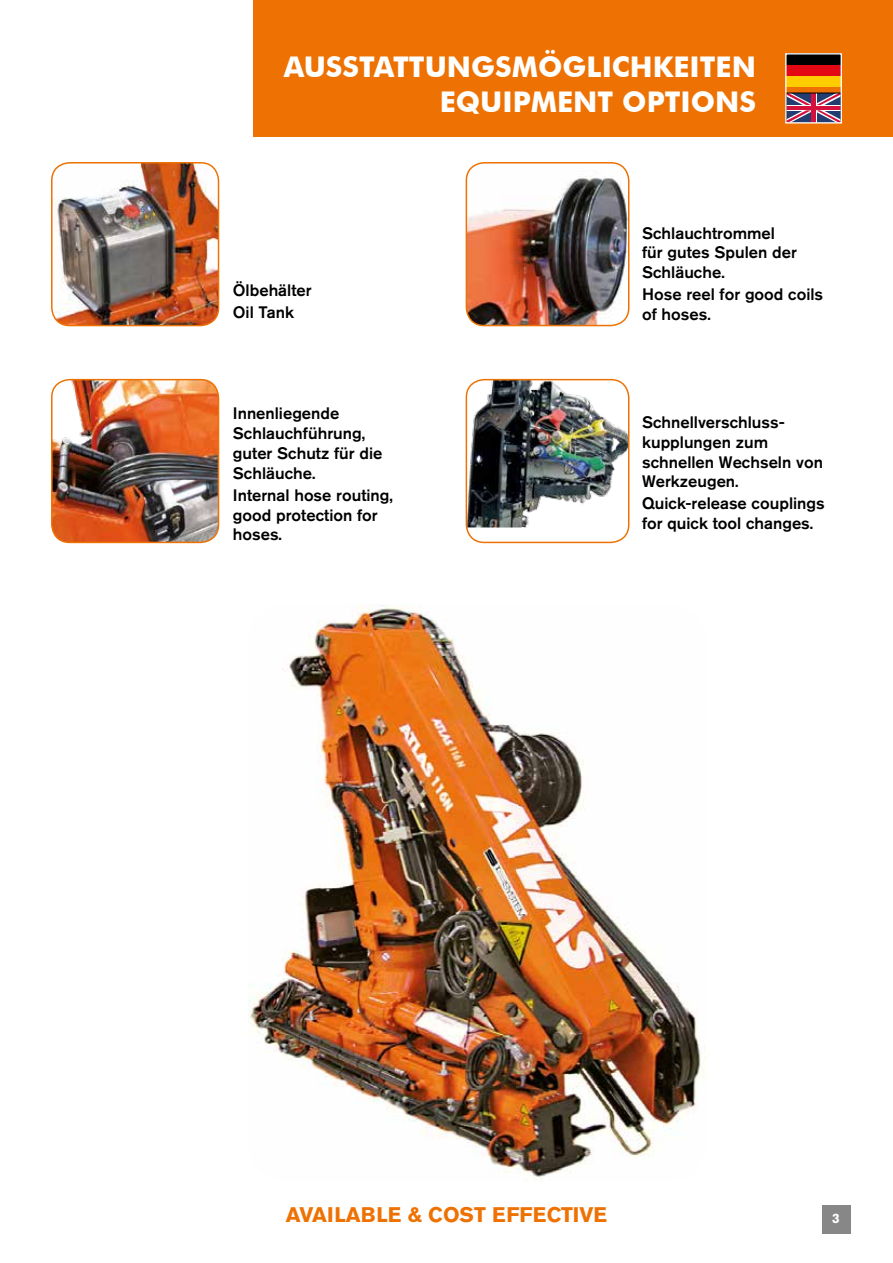
<style>
.page{position:relative;width:893px;height:1263px;background:#fff}
.page>*{position:absolute;margin:0;border:0;box-sizing:border-box;transform-origin:0 0}
.t1{font:700 28.5px/34.2px "Futura BT";color:#fff;text-align:right}
.t2{font:700 21px "Akzidenz Grotesk Pro";color:#ee7203}
.t3{font:500 16.5px/19.8px "Akzidenz Grotesk BQ";color:#000}
.t4{font:700 13.5px "Akzidenz Grotesk Pro";color:#fff}
</style>
<div class="page">
<div style="left:822px;top:1205px;width:28px;height:28px;background:#878787"></div>
<div style="left:253px;top:0;width:640px;height:136px;background:#ee7203"></div>
<div style="left:786px;top:54px;width:55px;height:33px;background:#e30613"></div>
<div style="left:786px;top:54px;width:55px;height:11px;background:#000"></div>
<div style="left:786px;top:76px;width:55px;height:11px;background:#fc0"></div>
<svg style="left:788px;top:95px;width:51px;height:26px"></svg>
<div style="left:786px;top:93px;width:55px;height:30px;border:1px solid #000"></div>
<div style="left:785px;top:53px;width:57px;height:71px;border:1px solid #fff"></div>
<img style="left:248px;top:605px;width:458px;height:575px">
<img style="left:52px;top:163px;width:166px;height:163px">
<div style="left:51px;top:162px;width:168px;height:164px;border:2px solid #ee7203;border-radius:18px"></div>
<img style="left:52px;top:380px;width:166px;height:162px">
<div style="left:51px;top:379px;width:168px;height:164px;border:2px solid #ee7203;border-radius:18px"></div>
<img style="left:466px;top:380px;width:163px;height:147px">
<div style="left:466px;top:379px;width:163px;height:164px;border:2px solid #ee7203;border-radius:18px"></div>
<img style="left:466px;top:163px;width:163px;height:163px">
<div style="left:466px;top:162px;width:163px;height:164px;border:2px solid #ee7203;border-radius:18px"></div>
<h1 class="t1" style="left:284px;top:50px;width:471px">AUSSTATTUNGSMÖGLICHKEITEN<br>EQUI PMENT OPTIONS</h1>
<p class="t3" style="left:233px;top:279px;width:80px;line-height:21.9px">Ölbehälter<br>Oil Tank</p>
<p class="t3" style="left:233px;top:403px;width:151px">Innenliegende<br>Schlauchführung, guter Schutz für die<br>Schläuche.</p>
<p class="t3" style="left:233px;top:485px;width:162px">Internal hose routing, good protection for hoses.</p>
<p class="t3" style="left:642px;top:223px;width:156px">Schlauchtrommel für gutes Spulen der<br>Schläuche.</p>
<p class="t3" style="left:642px;top:284px;width:183px">Hose reel for good coils of hoses.</p>
<p class="t3" style="left:642px;top:412px;width:182px">Schnellverschluss&shy;kupplungen zum schnellen Wechseln von<br>Werkzeugen.</p>
<p class="t3" style="left:642px;top:493px;width:184px">Quick-release couplings for quick tool changes.</p>
<p class="t2" style="left:286px;top:1201px;width:322px">AVAILABLE &amp; COST EFFECTIVE</p>
<p class="t4" style="left:832px;top:1209px;width:9px">3</p>
</div>
